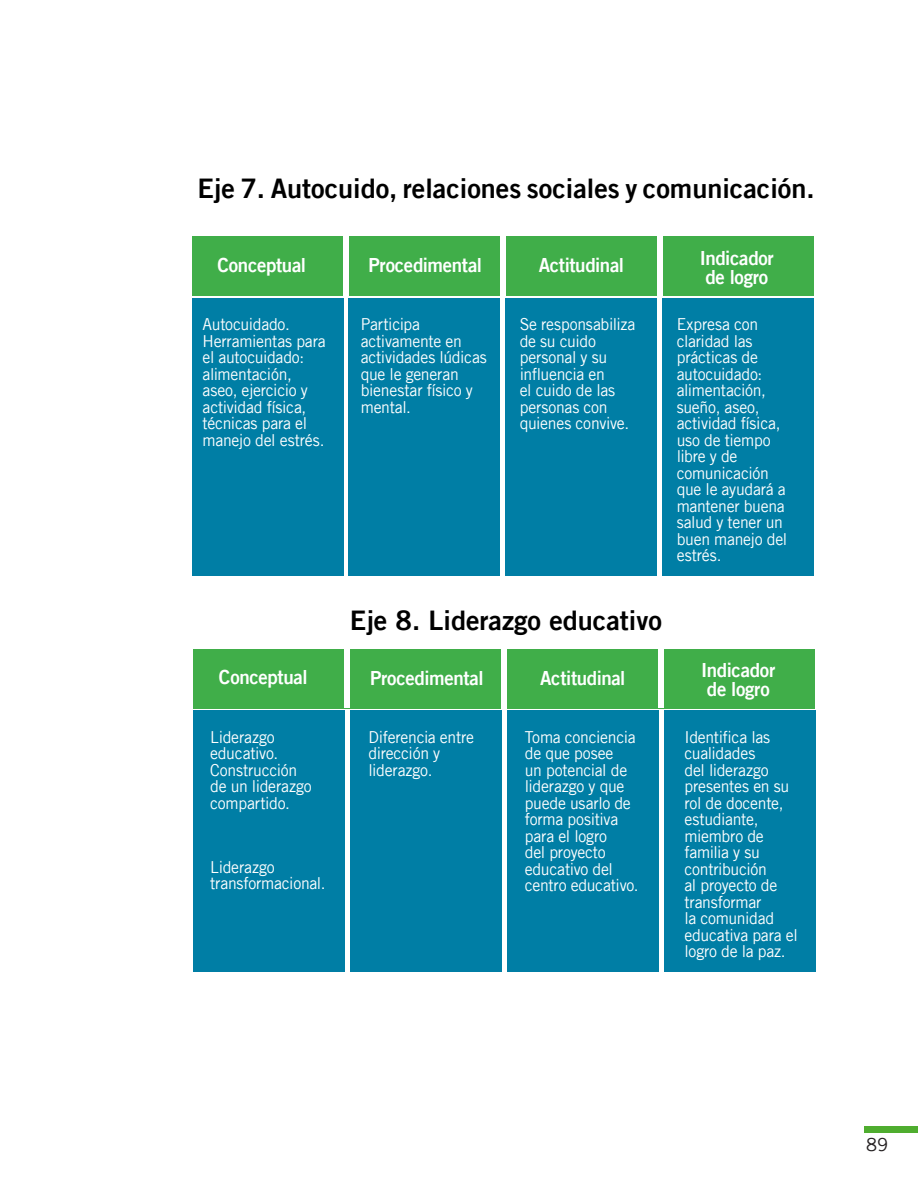
<style>
.page{position:relative;width:918px;height:1188px;background:#fff}
.page>*{position:absolute;margin:0;border:0;box-sizing:border-box;transform-origin:0 0}
.Cuerpo_de_trabajo{font:27px "Trade Gothic LT Bold Two";color:#000}
.t1{font:19.5px/19.5px "Trade Gothic LT Bold Two";letter-spacing:-.015em;color:#fff;scale:.96 1}
.t2{font:18px "Trade Gothic LT";color:#231f20}
.t3{font:16.5px/16.5px "Trade Gothic LT";letter-spacing:-.015em;color:#fff;scale:.96 1}
</style>
<div class="page">
<div style="left:864px;top:1127px;width:54px;height:6px;background:#4fad2f"></div>
<div style="left:349px;top:299px;width:151px;height:277px;background:#007ea5"></div>
<div style="left:350px;top:711px;width:151px;height:261px;background:#007ea5"></div>
<div style="left:506px;top:299px;width:151px;height:277px;background:#007ea5"></div>
<div style="left:507px;top:711px;width:151px;height:261px;background:#007ea5"></div>
<div style="left:663px;top:299px;width:151px;height:277px;background:#007ea5"></div>
<div style="left:664px;top:711px;width:151px;height:261px;background:#007ea5"></div>
<div style="left:192px;top:299px;width:151px;height:277px;background:#007ea5"></div>
<div style="left:193px;top:711px;width:152px;height:261px;background:#007ea5"></div>
<div style="left:192px;top:237px;width:622px;height:59px;background:#40ae49"></div>
<div style="left:193px;top:649px;width:622px;height:59px;background:#40ae49"></div>
<div style="left:500px;top:235px;width:6px;height:62px;background:#fff"></div>
<div style="left:501px;top:647px;width:6px;height:62px;background:#fff"></div>
<div style="left:343px;top:234px;width:6px;height:62px;background:#fff"></div>
<div style="left:345px;top:646px;width:5px;height:62px;background:#fff"></div>
<div style="left:657px;top:234px;width:6px;height:62px;background:#fff"></div>
<div style="left:658px;top:646px;width:6px;height:62px;background:#fff"></div>
<p class="Cuerpo_de_trabajo" style="left:197px;top:172px;width:619px">Eje 7. Autocuido, relaciones sociales y comunicación.</p>
<p class="t1" style="left:218px;top:255px;width:94px">Conceptual</p>
<p class="t1" style="left:369px;top:255px;width:120px">Procedimental</p>
<p class="t1" style="left:539px;top:255px;width:90px">Actitudinal</p>
<p class="t1" style="left:700px;top:248px;width:79px">Indicador de logro</p>
<p class="t3" style="left:203px;top:316px;width:130px">Autocuidado.<br>Herramientas para el autocuidado: alimentación, aseo, ejercicio y actividad física, técnicas para el manejo del estrés.</p>
<p class="t3" style="left:361px;top:316px;width:133px">Participa activamente en actividades lúdicas que le generan bienestar físico y mental.</p>
<p class="t3" style="left:520px;top:316px;width:122px">Se responsabiliza de su cuido personal y su influencia en<br>el cuido de las personas con quienes convive.</p>
<p class="t3" style="left:677px;top:316px;width:117px">Expresa con claridad las prácticas de autocuidado: alimentación, sueño, aseo, actividad física, uso de tiempo libre y de comunicación que le ayudará a mantener buena salud y tener un buen manejo del estrés.</p>
<p class="Cuerpo_de_trabajo" style="left:350px;top:604px;width:313px">Eje 8. Liderazgo educativo</p>
<p class="t1" style="left:219px;top:667px;width:94px">Conceptual</p>
<p class="t1" style="left:370px;top:668px;width:120px">Procedimental</p>
<p class="t1" style="left:540px;top:668px;width:90px">Actitudinal</p>
<p class="t1" style="left:701px;top:660px;width:79px">Indicador de logro</p>
<p class="t3" style="left:210px;top:728px;width:107px">Liderazgo educativo.<br>Construcción de un liderazgo compartido.</p>
<p class="t3" style="left:210px;top:859px;width:122px">Liderazgo transformacional.</p>
<p class="t3" style="left:369px;top:728px;width:111px">Diferencia entre dirección y liderazgo.</p>
<p class="t3" style="left:525px;top:728px;width:120px">Toma conciencia de que posee<br>un potencial de liderazgo y que puede usarlo de forma positiva para el logro<br>del proyecto educativo del centro educativo.</p>
<p class="t3" style="left:684px;top:728px;width:120px">Identifica las cualidades<br>del liderazgo presentes en su rol de docente, estudiante, miembro de familia y su contribución<br>al proyecto de transformar<br>la comunidad educativa para el logro de la paz.</p>
<p class="t2" style="left:866px;top:1134px;width:23px">89</p>
</div>
